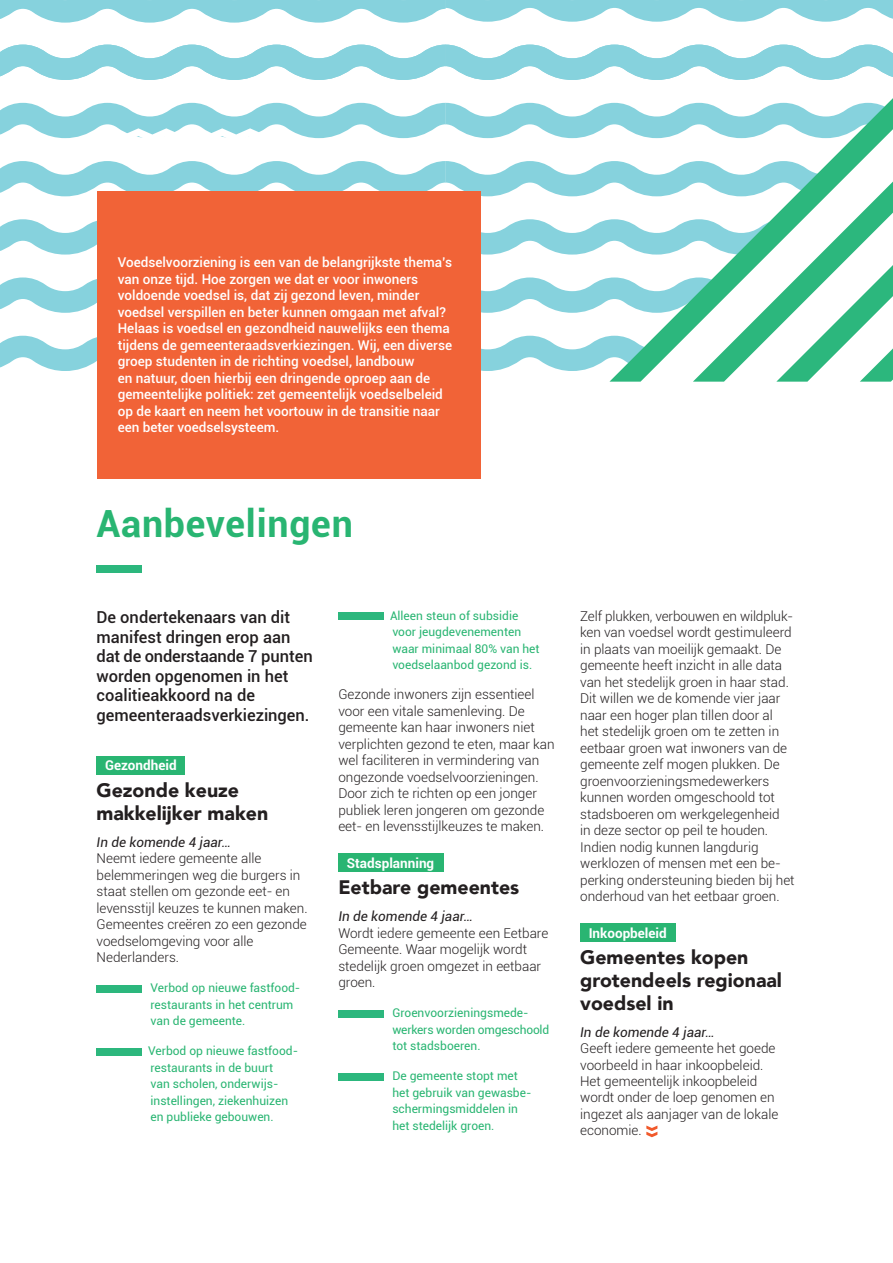
<style>
.page{position:relative;width:893px;height:1263px;background:#fff}
.page>*{position:absolute;margin:0;border:0;box-sizing:border-box;transform-origin:0 0}
.t1{font:700 37.5px "Roboto";letter-spacing:.02em;color:#29b572}
.t2{font:900 19.5px/22.5px "Avenir";color:#231f20}
.t3{font:500 16.5px/19.5px "Roboto";color:#231f20}
.t4{font:300 13.5px/16.5px "Roboto";color:#231f20}
.t5{font:500 13.5px/16.5px "Roboto";color:#fff}
.t6{font:italic 13.5px "Roboto";color:#231f20}
.t7{font:700 13.5px "Roboto";color:#fff}
.t8{font:12px/16.5px "Roboto";color:#29b572}
</style>
<div class="page">
<div style="left:97px;top:191px;width:383px;height:288px;background:#f16337"></div>
<div style="left:97px;top:756px;width:88px;height:19px;background:#29b572"></div>
<div style="left:97px;top:985px;width:45px;height:7px;background:#2cb77d"></div>
<div style="left:97px;top:1048px;width:45px;height:7px;background:#2cb77d"></div>
<div style="left:338px;top:612px;width:46px;height:8px;background:#2cb77d"></div>
<div style="left:338px;top:853px;width:106px;height:19px;background:#29b572"></div>
<div style="left:338px;top:1010px;width:46px;height:7px;background:#2cb77d"></div>
<div style="left:338px;top:1073px;width:46px;height:7px;background:#2cb77d"></div>
<div style="left:580px;top:923px;width:95px;height:19px;background:#29b572"></div>
<svg style="left:0;top:0;width:893px;height:382px"></svg>
<div style="left:97px;top:565px;width:45px;height:7px;background:#2cb77d"></div>
<svg style="left:646px;top:1125px;width:11px;height:12px"></svg>
<p class="t5" style="left:118px;top:254px;width:336px">Voedselvoorziening is een van de belangrijkste thema’s van onze tijd. Hoe zorgen we dat er voor inwoners voldoende voedsel is, dat zij gezond leven, minder voedsel verspillen en beter kunnen omgaan met afval?<br>Helaas is voedsel en gezondheid nauwelijks een thema tijdens de gemeenteraadsverkiezingen. Wij, een diverse groep studenten in de richting voedsel, landbouw<br>en natuur, doen hierbij een dringende oproep aan de gemeentelijke politiek: zet gemeentelijk voedselbeleid op de kaart en neem het voortouw in de transitie naar een beter voedselsysteem.</p>
<h1 class="t1" style="left:97px;top:497px;width:258px">Aanbevelingen</h1>
<p class="t3" style="left:97px;top:607px;width:218px">De ondertekenaars van dit manifest dringen erop aan dat de onderstaande 7 punten worden opgenomen in het coalitieakkoord na de gemeen te raadsverkiezingen.</p>
<p class="t7" style="left:105px;top:756px;width:73px">Gezondheid</p>
<h2 class="t2" style="left:97px;top:779px;width:173px">Gezonde keuze makkelijker maken</h2>
<p class="t6" style="left:97px;top:832px;width:136px">In de komende 4 jaar…</p>
<p class="t4" style="left:97px;top:850px;width:213px">Neemt iedere gemeente alle belemmeringen weg die burgers in staat stellen om gezonde eet- en levensstijl keuzes te kunnen maken.<br>Gemeentes creëren zo een gezonde voedselomgeving voor alle<br>Nederlanders.</p>
<p class="t8" style="left:151px;top:979px;width:151px">Verbod op nieuwe fastfood‑ restaurants in het centrum van de gemeente.</p>
<p class="t8" style="left:148px;top:1042px;width:151px">Verbod op nieuwe fastfood ‑ restaurants in de buurt<br>van scholen, onderwijs‑ instellingen, ziekenhuizen en publieke gebouwen.</p>
<p class="t8" style="left:390px;top:607px;width:151px">Alleen steun of subsidie voor jeugd evenementen waar minimaal 80% van het voedselaanbod gezond is.</p>
<p class="t4" style="left:338px;top:686px;width:218px">Gezonde inwoners zijn essen tieel voor een vitale samenleving. De gemeente kan haar inwoners niet verplichten gezond te eten, maar kan wel faciliteren in vermindering van ongezonde voedselvoorzieningen.<br>Door zich te richten op een jonger publiek leren jongeren om gezonde eet- en levensstijlkeuzes te maken.</p>
<p class="t7" style="left:347px;top:853px;width:89px">Stadsplanning</p>
<h2 class="t2" style="left:338px;top:876px;width:182px">Eetbare gemeentes</h2>
<p class="t6" style="left:338px;top:907px;width:136px">In de komende 4 jaar…</p>
<p class="t4" style="left:338px;top:924px;width:211px">Wordt iedere gemeente een Eetbare<br>Gemeente. Waar mogelijk wordt stedelijk groen omgezet in eetbaar groen.</p>
<p class="t8" style="left:392px;top:1004px;width:158px">Groenvoorzieningsmede‑ werkers worden omgeschoold tot stadsboeren.</p>
<p class="t8" style="left:392px;top:1067px;width:141px">De gemeente stopt met het gebruik van gewasbe‑ schermingsmiddelen in het stedelijk groen.</p>
<p class="t4" style="left:580px;top:607px;width:216px">Zelf plukken, verbouwen en wildpluk&shy;ken van voedsel wordt gestimuleerd in plaats van moeilijk gemaakt. De gemeente heeft inzicht in alle data van het stedelijk groen in haar stad.<br>Dit willen we de komende vier jaar naar een hoger plan tillen door al het stedelijk groen om te zetten in eetbaar groen wat inwoners van de gemeente zelf mogen plukken. De groenvoorzieningsmedewerkers kunnen worden omgeschoold tot stadsboeren om werkgelegenheid<br>in deze sector op peil te houden.<br>Indien nodig kunnen langdurig<br>werkl ozen of mensen met een be&shy;perking ondersteuning bieden bij het onderhoud van het eetbaar groen.</p>
<p class="t7" style="left:589px;top:923px;width:80px">Inkoopbeleid</p>
<h2 class="t2" style="left:580px;top:946px;width:203px">Gemeentes kopen grotendeels regionaal voedsel in</h2>
<p class="t6" style="left:580px;top:1022px;width:136px">In de komende 4 jaar…</p>
<p class="t4" style="left:580px;top:1039px;width:200px">Geeft iedere gemeente het goede voorbeeld in haar inkoopbeleid.<br>Het gemeentelijk inkoopbeleid wordt onder de loep genomen en ingezet als aanjager van de lokale economie.</p>
</div>
